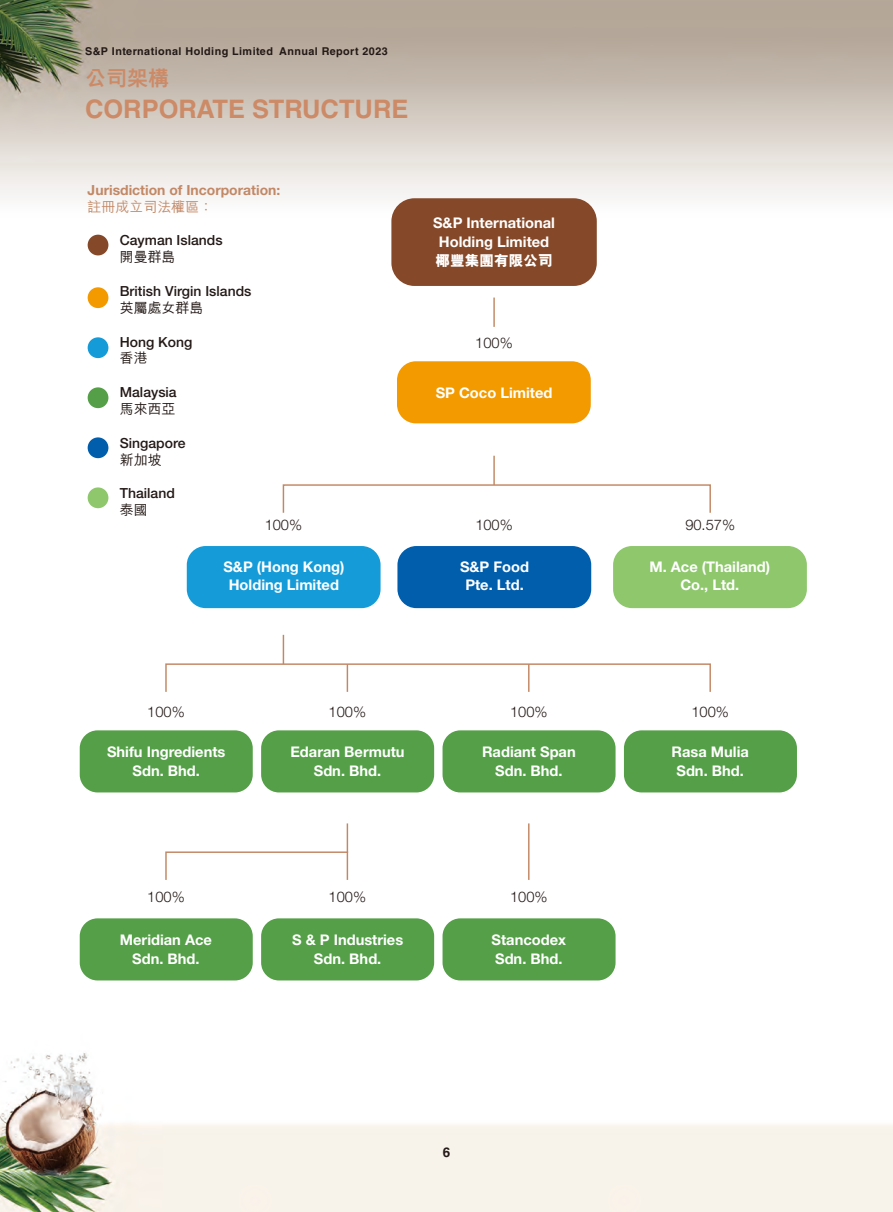
<style>
.page{position:relative;width:893px;height:1212px;background:#fff}
.page>*{position:absolute;margin:0;border:0;box-sizing:border-box;transform-origin:0 0}
.t1{font:700 25.5px "Helvetica LT Std";color:#cc8a67}
.t2{font:800 21px "M Hei HK";color:#cc8a67}
.t3{font:700 14.7px/18.3px "Helvetica Neue LT Std";color:#fff;text-align:center}
.t4{font:300 14.7px "Helvetica Neue LT Std";color:#231916}
.t5{font:800 14.7px "M Hei HK";color:#fff}
.t6{font:500 13.95px "Helvetica Neue LT Std";color:#231916}
.t7{font:700 13.95px "Helvetica Neue LT Std";color:#c28865}
.t8{font:500 13.95px "M Hei HK";color:#231916}
.t9{font:500 13.95px "M Hei HK";color:#c28865}
.t10{font:700 13.5px "Helvetica LT Std";color:#231916}
.t11{font:700 10.8px "Helvetica LT Std";letter-spacing:.04em;color:#231916}
</style>
<div class="page">
<img style="left:0;top:0;width:892px;height:1212px">
<div style="left:187px;top:546px;width:194px;height:62px;background:#159bd8;border-radius:19px"></div>
<div style="left:80px;top:730px;width:173px;height:62px;background:#549f47;border-radius:18px"></div>
<div style="left:80px;top:918px;width:173px;height:62px;background:#549f47;border-radius:18px"></div>
<div style="left:261px;top:918px;width:173px;height:62px;background:#549f47;border-radius:18px"></div>
<div style="left:443px;top:918px;width:173px;height:62px;background:#549f47;border-radius:18px"></div>
<div style="left:261px;top:730px;width:173px;height:62px;background:#549f47;border-radius:18px"></div>
<div style="left:443px;top:730px;width:173px;height:62px;background:#549f47;border-radius:18px"></div>
<div style="left:624px;top:730px;width:173px;height:62px;background:#549f47;border-radius:18px"></div>
<div style="left:397px;top:546px;width:194px;height:62px;background:#005ead;border-radius:19px"></div>
<div style="left:613px;top:546px;width:194px;height:62px;background:#8ec76c;border-radius:19px"></div>
<div style="left:397px;top:361px;width:194px;height:62px;background:#f39a00;border-radius:19px"></div>
<div style="left:391px;top:198px;width:206px;height:88px;background:#854929;border-radius:23px"></div>
<div style="left:165px;top:663px;width:546px;height:29px;border:1px solid #c28865"></div>
<svg style="left:347px;top:664px;width:1px;height:28px"></svg>
<svg style="left:283px;top:635px;width:1px;height:29px"></svg>
<hr style="left:347px;top:823px;width:1px;height:30px;background:#c28865">
<hr style="left:528px;top:823px;width:1px;height:57px;background:#c28865">
<hr style="left:493px;top:456px;width:2px;height:29px;background:#c28865">
<svg style="left:528px;top:664px;width:1px;height:28px"></svg>
<div style="left:165px;top:851px;width:183px;height:30px;border:1px solid #c28865"></div>
<div style="left:283px;top:484px;width:428px;height:29px;border:1px solid #c28865"></div>
<hr style="left:493px;top:298px;width:2px;height:29px;background:#c28865">
<div style="left:88px;top:235px;width:20px;height:20px;background:#854929;border-radius:50%"></div>
<div style="left:88px;top:287px;width:20px;height:21px;background:#f39a00;border-radius:50%"></div>
<div style="left:88px;top:337px;width:20px;height:21px;background:#159bd8;border-radius:50%"></div>
<div style="left:88px;top:387px;width:20px;height:21px;background:#549f47;border-radius:50%"></div>
<div style="left:88px;top:437px;width:20px;height:21px;background:#005ead;border-radius:50%"></div>
<div style="left:88px;top:487px;width:20px;height:21px;background:#8ec76c;border-radius:50%"></div>
<p class="t11" style="left:85px;top:44px;width:304px">S&amp;P International Holding Limited Annual Report 2023</p>
<h2 class="t2" style="left:85px;top:68px;width:85px">公司架構</h2>
<h1 class="t1" style="left:85px;top:93px;width:325px">CORPORATE STRUCTURE</h1>
<p class="t7" style="left:88px;top:181px;width:194px">Jurisdiction of Incorporation:</p>
<p class="t9" style="left:88px;top:196px;width:127px">註冊成立司法權區：</p>
<p class="t6" style="left:120px;top:232px;width:104px">Cayman Islands</p>
<p class="t8" style="left:120px;top:247px;width:57px">開曼群島</p>
<p class="t6" style="left:120px;top:283px;width:133px">British Virgin Islands</p>
<p class="t8" style="left:120px;top:298px;width:85px">英屬處女群島</p>
<p class="t6" style="left:120px;top:333px;width:74px">Hong Kong</p>
<p class="t8" style="left:120px;top:348px;width:29px">香港</p>
<p class="t6" style="left:120px;top:384px;width:58px">Malaysia</p>
<p class="t8" style="left:120px;top:399px;width:57px">馬來西亞</p>
<p class="t6" style="left:120px;top:434px;width:67px">Singapore</p>
<p class="t8" style="left:120px;top:449px;width:43px">新加坡</p>
<p class="t6" style="left:120px;top:485px;width:56px">Thailand</p>
<p class="t8" style="left:120px;top:500px;width:29px">泰國</p>
<p class="t3" style="left:433px;top:213px;width:123px;line-height:18.9px">S&amp;P International<br>Holding Limited</p>
<p class="t5" style="left:435px;top:253px;width:119px">椰豐集團有限公司</p>
<p class="t4" style="left:475px;top:333px;width:39px">100%</p>
<p class="t3" style="left:436px;top:383px;width:118px">SP Coco Limited</p>
<p class="t4" style="left:265px;top:516px;width:39px">100%</p>
<p class="t4" style="left:475px;top:516px;width:39px">100%</p>
<p class="t4" style="left:685px;top:516px;width:51px">90.57%</p>
<p class="t3" style="left:223px;top:557px;width:122px">S&amp;P (Hong Kong)<br>Holding Limited</p>
<p class="t3" style="left:460px;top:557px;width:71px">S&amp;P Food<br>Pte. Ltd.</p>
<p class="t3" style="left:649px;top:557px;width:122px">M. Ace (Thailand)<br>Co., Ltd.</p>
<p class="t4" style="left:147px;top:702px;width:39px">100%</p>
<p class="t4" style="left:329px;top:702px;width:39px">100%</p>
<p class="t4" style="left:510px;top:702px;width:39px">100%</p>
<p class="t4" style="left:691px;top:702px;width:39px">100%</p>
<p class="t3" style="left:107px;top:743px;width:120px">Shifu Ingredients<br>Sdn. Bhd.</p>
<p class="t3" style="left:290px;top:743px;width:116px">Edaran Bermutu<br>Sdn. Bhd.</p>
<p class="t3" style="left:482px;top:743px;width:95px">Radiant Span<br>Sdn. Bhd.</p>
<p class="t3" style="left:671px;top:743px;width:79px">Rasa Mulia<br>Sdn. Bhd.</p>
<p class="t4" style="left:147px;top:888px;width:39px">100%</p>
<p class="t4" style="left:329px;top:888px;width:39px">100%</p>
<p class="t4" style="left:510px;top:888px;width:39px">100%</p>
<p class="t3" style="left:120px;top:931px;width:94px">Meridian Ace<br>Sdn. Bhd.</p>
<p class="t3" style="left:292px;top:931px;width:113px">S &amp; P Industries<br>Sdn. Bhd.</p>
<p class="t3" style="left:492px;top:931px;width:76px;text-align:left">Stancodex<br>Sdn. Bhd.</p>
<p class="t10" style="left:443px;top:1144px;width:9px">6</p>
</div>
